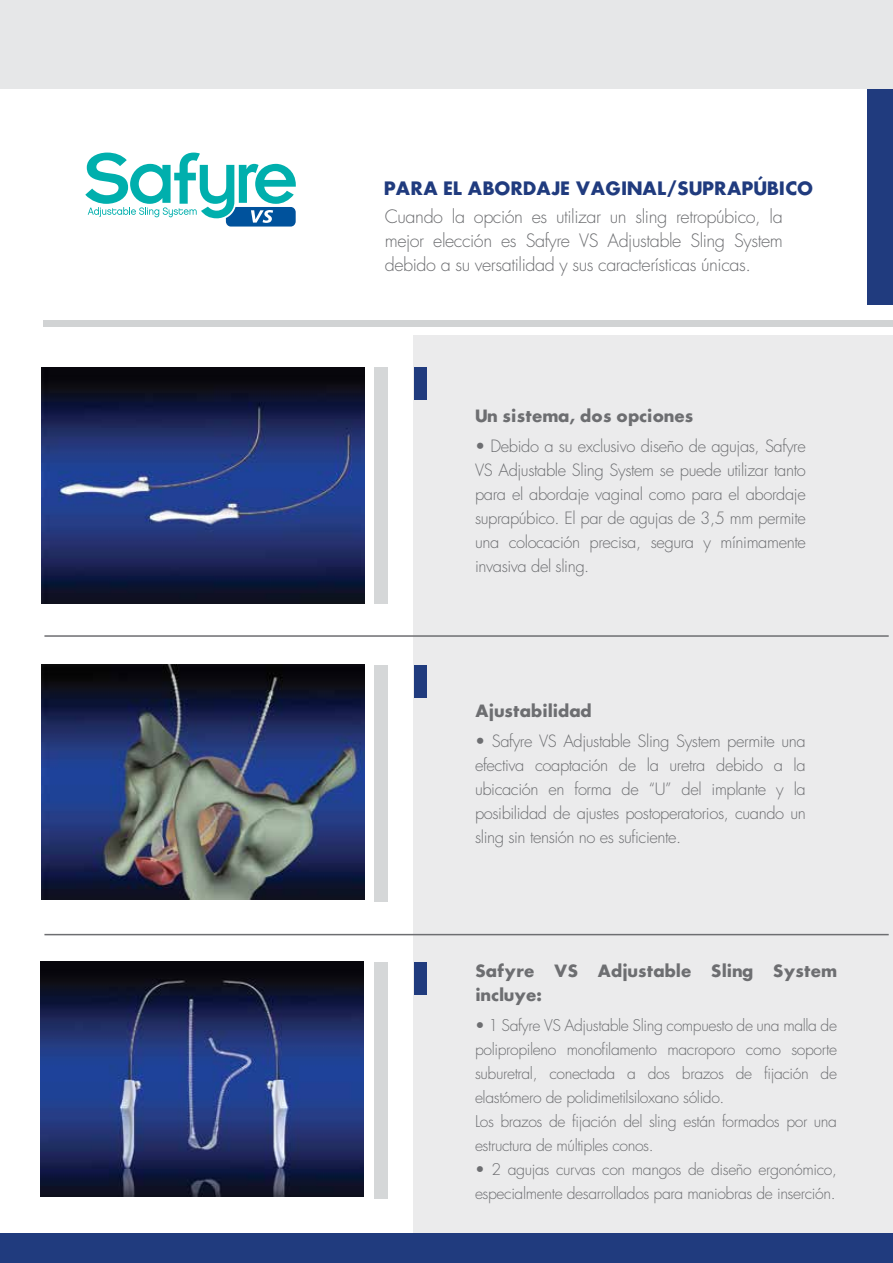
<style>
.page{position:relative;width:893px;height:1263px;background:#fff}
.page>*{position:absolute;margin:0;border:0;box-sizing:border-box;transform-origin:0 0}
.t1{font:300 18px/24px "Futura";letter-spacing:-.025em;color:#6d6e71;text-align:justify}
.t2{font:700 18px "Futura";letter-spacing:-.015em;color:#203b7e}
.t3{font:300 16.5px/24px "Futura";letter-spacing:-.025em;color:#6d6e71;text-align:justify}
.t4{font:700 16.5px/24px "Futura";letter-spacing:-.025em;color:#6d6e71}
.t5{font:300 15.75px/24px "Futura";letter-spacing:-.025em;color:#6d6e71}
</style>
<div class="page">
<div style="left:868px;top:87px;width:25px;height:218px;background:#203b7e"></div>
<div style="left:414px;top:336px;width:479px;height:897px;background:#ebebec"></div>
<div style="left:0;top:0;width:893px;height:89px;background:#e6e7e8"></div>
<div style="left:43px;top:320px;width:850px;height:7px;background:#d1d3d4"></div>
<div style="left:0;top:1233px;width:893px;height:30px;background:#203b7e"></div>
<hr style="left:44px;top:635px;width:845px;height:2px;background:#6d6e71">
<hr style="left:44px;top:934px;width:845px;height:1px;background:#6d6e71">
<div style="left:375px;top:368px;width:13px;height:236px;background:#d5d7d8"></div>
<div style="left:414px;top:368px;width:13px;height:32px;background:#203b7e"></div>
<img style="left:41px;top:368px;width:324px;height:235px">
<div style="left:375px;top:665px;width:13px;height:236px;background:#d5d7d8"></div>
<div style="left:414px;top:665px;width:13px;height:32px;background:#203b7e"></div>
<img style="left:41px;top:665px;width:324px;height:235px">
<div style="left:375px;top:962px;width:13px;height:236px;background:#d5d7d8"></div>
<div style="left:414px;top:962px;width:13px;height:32px;background:#203b7e"></div>
<img style="left:41px;top:962px;width:323px;height:235px">
<svg style="left:85px;top:153px;width:211px;height:74px"></svg>
<p class="t2" style="left:384px;top:176px;width:431px">PARA EL ABORDAJE VAGINAL/SUPRAPÚBICO</p>
<p class="t1" style="left:385px;top:204px;width:400px">Cuando la opción es utilizar un sling retropúbico, la mejor elección es Safyre VS Adjustable Sling System debido a su versatilidad y sus características únicas.</p>
<p class="t4" style="left:475px;top:404px;width:220px">Un sistema, dos opciones</p>
<p class="t3" style="left:475px;top:435px;width:332px">• Debido a su exclusivo diseño de agujas, Safyre VS Adjustable Sling System se puede utilizar tanto para el abordaje vaginal como para el abordaje suprapúbico. El par de agujas de 3,5 mm permite una colocación precisa, segura y mínimamente invasiva del sling.</p>
<p class="t4" style="left:475px;top:698px;width:118px">Ajustabilidad</p>
<p class="t3" style="left:475px;top:729px;width:332px">• Safyre VS Adjustable Sling System permite una efectiva coaptación de la uretra debido a la ubicación en forma de “U” del implante y la posibilidad de ajustes postoperatorios, cuando un sling sin tensión no es suficiente.</p>
<p class="t4" style="left:475px;top:958px;width:364px">Safyre VS Adjustable Sling System incluye:</p>
<p class="t5" style="left:475px;top:1013px;width:364px">• 1 Safyre VS Adjustable Sling compuesto de una malla de polipropileno monofilamento macroporo como soporte suburetral, conectada a dos brazos de fijación de elastómero de polidimetilsiloxano sólido.<br>Los brazos de fijación del sling están formados por una estructura de múltiples conos.</p>
<p class="t5" style="left:475px;top:1157px;width:363px">• 2 agujas curvas con mangos de diseño ergonómico, especialmente desarrollados para maniobras de inserción.</p>
</div>
